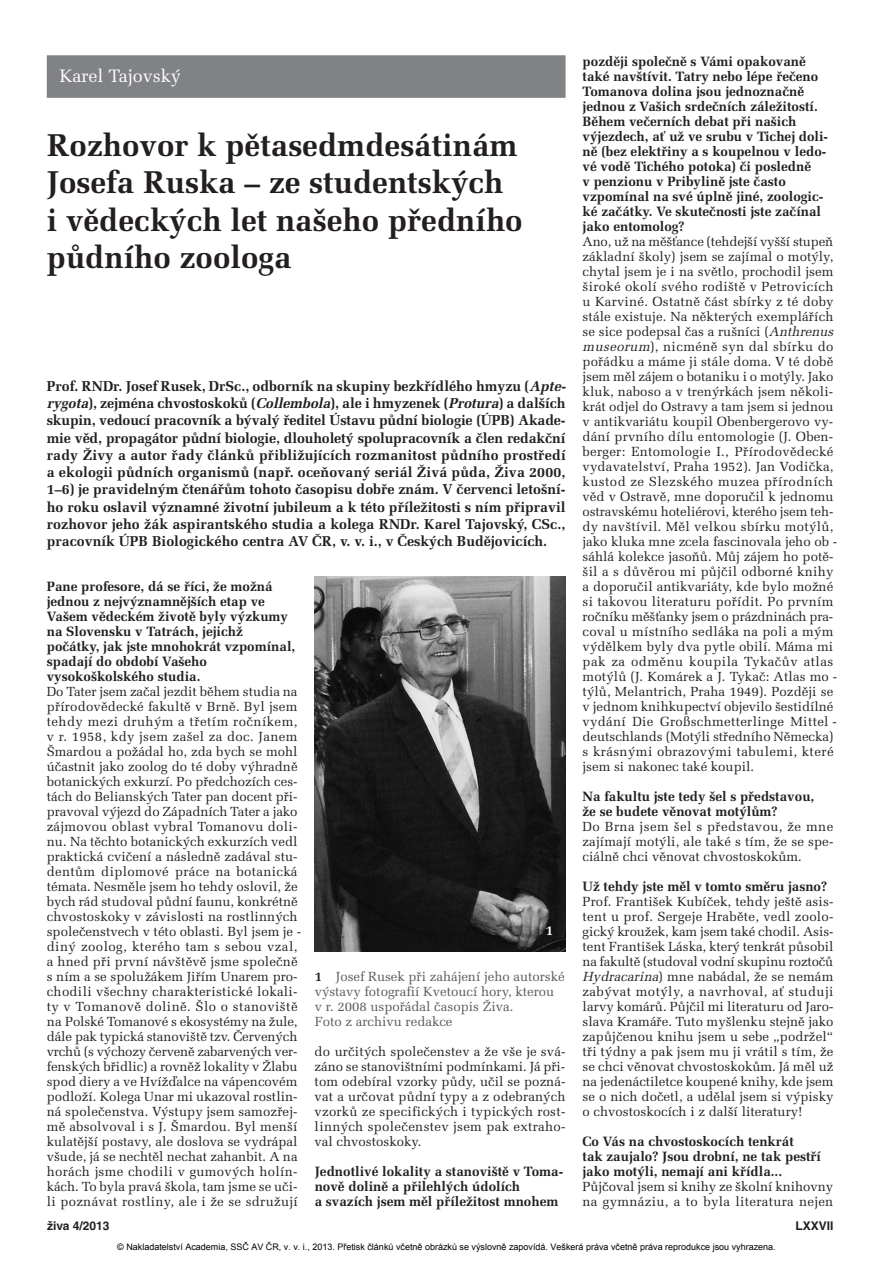
<style>
.page{position:relative;width:893px;height:1263px;background:#fff}
.page>*{position:absolute;margin:0;border:0;box-sizing:border-box;transform-origin:0 0}
.t1{font:700 31.5px/37.5px "Melior CE";color:#231f20}
.t2{font:18px "Melior CE";color:#fff}
.t3{font:700 14.25px/17.2px "Melior CE";color:#231f20}
.t4{font:700 13.5px/15px "Melior CE";color:#231f20}
.t5{font:700 13.5px "Melior CE";color:#fff}
.t6{font:13.2px/15px "Melior CE";color:#231f20}
.t7{font:13.2px/15px "Melior CE";color:#57585a}
.t8{font:700 12px "Helvetica CE";color:#231f20}
.t9{font:9px "Arial";color:#000}
.s1{font-style:italic}
.s2{font-weight:700;color:#231f20}
</style>
<div class="page">
<div style="left:47px;top:55px;width:519px;height:43px;background:#808285"></div>
<img style="left:315px;top:576px;width:251px;height:375px">
<h2 class="t2" style="left:60px;top:70px;width:123px">Karel Tajovský</h2>
<h1 class="t1" style="left:47px;top:130px;width:477px">Rozhovor k pětasedmdesátinám<br>Josefa Ruska – ze studentských<br>i vědeckých let našeho předního půdního zoologa</h1>
<p class="t3" style="left:47px;top:379px;width:523px">Prof. RNDr. Josef Rusek, DrSc., odborník na skupiny bezkřídlého hmyzu (<span class="s1">Apte&shy;rygota</span>), zejména chvostoskoků (<span class="s1">Collembola</span>), ale i hmyzenek (<span class="s1">Protura</span>) a dalších skupin, vedoucí pracovník a bývalý ředitel Ústavu půdní biologie (ÚPB) Akade&shy;mie věd, propagátor půdní biologie, dlouholetý spolupracovník a člen redakční rady Živy a autor řady článků přibližujících rozmanitost půdního prostředí a ekologii půdních organismů (např. oceňovaný seriál Živá půda, Živa 2000, 1–6) je pravidelným čtenářům tohoto časopisu dobře znám. V červenci letošní&shy;ho roku oslavil významné životní jubileum a k této příležitosti s ním připravil rozhovor jeho žák aspirantského studia a kolega RNDr. Karel Tajovský, CSc., pracovník ÚPB Biologického centra AV ČR, v. v. i., v Českých Budějovicích.</p>
<p class="t4" style="left:47px;top:581px;width:250px">Pane profesore, dá se říci, že možná jednou z nejvýznamnějších etap ve<br>Vašem vědeckém životě byly výzkumy na Slovensku v Tatrách, jejichž počátky, jak jste mnohokrát vzpomínal, spadají do období Vašeho vysokoškolského studia.</p>
<p class="t6" style="left:47px;top:686px;width:256px">Do Tater jsem začal jezdit během studia na přírodovědecké fakultě v Brně. Byl jsem tehdy mezi druhým a třetím ročníkem, v r. 1958, kdy jsem zašel za doc. Janem Šmardou a požádal ho, zda bych se mohl účastnit jako zoolog do té doby výhradně botanických exkurzí. Po předchozích ces - tách do Belianských Tater pan docent při&shy;pravoval výjezd do Západních Tater a jako zájmovou oblast vybral Tomanovu doli&shy;nu. Na těchto botanických exkurzích vedl praktická cvičení a následně zadával stu&shy;dentům diplomové práce na botanická témata. Nesměle jsem ho tehdy oslovil, že bych rád studoval půdní faunu, konkrétně chvostoskoky v závislosti na rostlinných společenstvech v této oblasti. Byl jsem je - diný zoolog, kterého tam s sebou vzal, a hned při první návštěvě jsme společně s ním a se spolužákem Jiřím Unarem pro&shy;chodili všechny charakteristické lokali&shy;ty v Tomanově dolině. Šlo o stanoviště na Polské Tomanové s ekosystémy na žule, dále pak typická stanoviště tzv. Červených vrchů (s výchozy červeně zabarvených ver&shy;fenských břidlic) a rovněž lokality v Žlabu spod diery a ve Hvížďalce na vápencovém podloží. Kolega Unar mi ukazoval rostlin&shy;ná společenstva. Výstupy jsem samozřej&shy;mě absolvoval i s J. Šmardou. Byl menší kulatější postavy, ale doslova se vydrápal všude, já se nechtěl nechat zahanbit. A na horách jsme chodili v gumových holín&shy;kách. To byla pravá škola, tam jsme se uči&shy;li poznávat rostliny, ale i že se sdružují</p>
<p class="t5" style="left:546px;top:926px;width:9px">1</p>
<p class="t7" style="left:315px;top:971px;width:252px"><span class="s2">1</span> Josef Rusek při zahájení jeho autorské výstavy fotografií Kvetoucí hory, kterou v r. 2008 uspořádal časopis Živa.<br>Foto z archivu redakce</p>
<p class="t6" style="left:315px;top:1045px;width:252px;text-align:justify">do určitých společenstev a že vše je svá&shy;záno se stanovištními podmínkami. Já při&shy;tom odebíral vzorky půdy, učil se pozná&shy;vat a určovat půdní typy a z odebraných vzorků ze specifických i typických rost&shy;linných společenstev jsem pak extraho&shy;val chvostoskoky.</p>
<p class="t4" style="left:315px;top:1166px;width:250px">Jednotlivé lokality a stanoviště v Toma&shy;nově dolině a přilehlých údolích<br>a svazích jsem měl příležitost mnohem</p>
<p class="t4" style="left:583px;top:56px;width:247px">později společně s Vámi opakovaně také navštívit. Tatry nebo lépe řečeno Tomanova dolina jsou jednoznačně jednou z Vašich srdečních záležitostí.<br>Během večerních debat při našich výjezdech, ať už ve srubu v Tichej doli&shy;ně (bez elektřiny a s koupelnou v ledo&shy;vé vodě Tichého potoka) či posledně<br>v penzionu v Pribylině jste často vzpomínal na své úplně jiné, zoologic&shy;ké začátky. Ve skutečnosti jste začínal jako entomolog?</p>
<p class="t6" style="left:583px;top:236px;width:256px">Ano, už na měšťance (tehdejší vyšší stupeň základní školy) jsem se zajímal o motýly, chytal jsem je i na světlo, prochodil jsem široké okolí svého rodiště v Petrovicích u Karviné. Ostatně část sbírky z té doby stále existuje. Na některých exemplářích se sice podepsal čas a rušníci (<span class="s1">Anthrenus museorum</span>), nicméně syn dal sbírku do pořádku a máme ji stále doma. V té době jsem měl zájem o botaniku i o motýly. Jako kluk, naboso a v trenýrkách jsem několi&shy;krát odjel do Ostravy a tam jsem si jednou v antikvariátu koupil Obenbergerovo vy - dání prvního dílu entomologie (J. Oben&shy;berger: Entomologie I., Přírodovědecké vydavatelství, Praha 1952). Jan Vodička, kustod ze Slezského muzea přírodních věd v Ostravě, mne doporučil k jednomu ostravskému hoteliérovi, kterého jsem teh&shy;dy navštívil. Měl velkou sbírku motýlů, jako kluka mne zcela fascinovala jeho ob - sáhlá kolekce jasoňů. Můj zájem ho potě&shy;šil a s důvěrou mi půjčil odborné knihy a doporučil antikvariáty, kde bylo možné si takovou literaturu pořídit. Po prvním ročníku měšťanky jsem o prázdninách pra&shy;coval u místního sedláka na poli a mým výdělkem byly dva pytle obilí. Máma mi pak za odměnu koupila Tykačův atlas motýlů (J. Komárek a J. Tykač: Atlas mo - týlů, Melantrich, Praha 1949). Později se v jednom knihkupectví objevilo šestidílné vydání Die Großschmetterlinge Mittel - deutschlands (Motýli středního Německa) s krásnými obrazovými tabulemi, které jsem si nakonec také koupil.</p>
<p class="t4" style="left:583px;top:791px;width:233px">Na fakultu jste tedy šel s představou, že se budete věnovat motýlům?</p>
<p class="t6" style="left:583px;top:821px;width:252px;text-align:justify">Do Brna jsem šel s představou, že mne zajímají motýli, ale také s tím, že se spe&shy;ciálně chci věnovat chvostoskokům.</p>
<p class="t4" style="left:583px;top:881px;width:246px">Už tehdy jste měl v tomto směru jasno?</p>
<p class="t6" style="left:583px;top:896px;width:252px;text-align:justify">Prof. František Kubíček, tehdy ještě asis - tent u prof. Sergeje Hraběte, vedl zoolo&shy;gický kroužek, kam jsem také chodil. Asis - tent František Láska, který tenkrát působil na fakultě (studoval vodní skupinu roztočů <span class="s1">Hydracarina</span>) mne nabádal, že se nemám zabývat motýly, a navrhoval, ať studuji larvy komárů. Půjčil mi literaturu od Jaro&shy;slava Kramáře. Tuto myšlenku stejně jako zapůjčenou knihu jsem u sebe „podržel“ tři týdny a pak jsem mu ji vrátil s tím, že se chci věnovat chvostoskokům. Já měl už na jedenáctiletce koupené knihy, kde jsem se o nich dočetl, a udělal jsem si výpisky o chvostoskocích i z další literatury!</p>
<p class="t4" style="left:583px;top:1136px;width:240px">Co Vás na chvostoskocích tenkrát<br>tak zaujalo? Jsou drobní, ne tak pestří jako motýli, nemají ani křídla...</p>
<p class="t6" style="left:583px;top:1181px;width:252px">Půjčoval jsem si knihy ze školní knihovny na gymnáziu, a to byla literatura nejen</p>
<p class="t8" style="left:47px;top:1221px;width:64px">živa 4/2013</p>
<p class="t8" style="left:795px;top:1221px;width:40px">LXXVII</p>
<p class="t9" style="left:117px;top:1241px;width:660px">© Nakladatelství Academia, SSČ AV ČR, v. v. i., 2013. Přetisk článků včetně obrázků se výslovně zapovídá. Veškerá práva včetně práva reprodukce jsou vyhrazena.</p>
</div>
